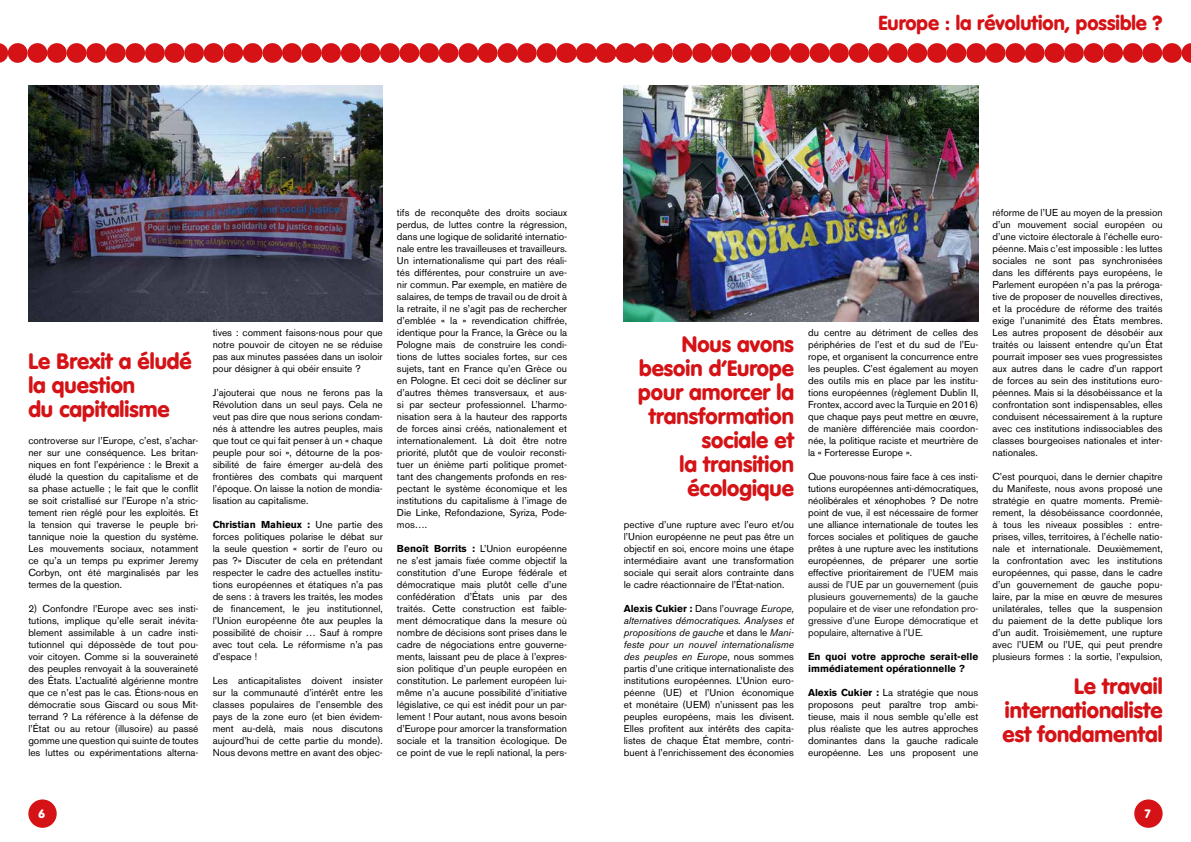
<style>
.page{position:relative;width:1191px;height:842px;background:#fff}
.page>*{position:absolute;margin:0;border:0;box-sizing:border-box;transform-origin:0 0}
.t1{font:900 22px/24px "VAG Rounded";color:#d51317}
.t2{font:900 20px "VAG Rounded";color:#d51317}
.t3{font:900 12px "VAG Rounded";color:#fff}
.t4{font:10px/12px "Akzidenz Grotesk BE";color:#000;text-align:justify}
.t5{font:700 10px/12px "Akzidenz Grotesk BE";color:#000}
.s1{font-weight:700}
.s2{font-style:italic}
.s3{color:#111}
</style>
<div class="page">
<svg style="left:585px;top:43px;width:1px;height:20px"></svg>
<svg style="left:566px;top:43px;width:1px;height:20px"></svg>
<svg style="left:0;top:43px;width:546px;height:20px"></svg>
<svg style="left:625px;top:43px;width:566px;height:20px"></svg>
<svg style="left:605px;top:43px;width:1px;height:20px"></svg>
<div style="left:1134px;top:799px;width:28px;height:29px;background:#d51317;border-radius:50%"></div>
<div style="left:28px;top:799px;width:29px;height:29px;background:#d51317;border-radius:50%"></div>
<img style="left:28px;top:85px;width:355px;height:236px">
<img style="left:624px;top:85px;width:354px;height:236px">
<h2 class="t2" style="left:878px;top:11px;width:286px">Europe : la révolution, possible ?</h2>
<h1 class="t1" style="left:28px;top:349px;width:165px">Le Brexit a éludé la question<br>du capitalisme</h1>
<p class="t4" style="left:28px;top:435px;width:172px">controverse sur l’Europe, c’est, s’achar&shy;ner sur une conséquence. Les britan&shy;niques en font l’expérience : le Brexit a éludé la question du capitalisme et de sa phase actuelle ; le fait que le conflit se soit cristallisé sur l’Europe n’a stric&shy;tement rien réglé pour les exploités. Et la tension qui traverse le peuple bri&shy;tannique noie la question du système.<br>Les mouvements sociaux, notamment ce qu’a un temps pu exprimer Jeremy Corbyn, ont été marginalisés par les termes de la question.</p>
<p class="t4" style="left:28px;top:603px;width:172px">2) Confondre l’Europe avec ses insti&shy;tutions, implique qu’elle serait inévita&shy;blement assimilable à un cadre insti&shy;tutionnel qui dépossède de tout pou&shy;voir citoyen. Comme si la souveraineté des peuples renvoyait à la souveraineté des États. L’actualité algérienne montre que ce n’est pas le cas. Étions-nous en démocratie sous Giscard ou sous Mit&shy;terrand ? La référence à la défense de l’État ou au retour (illusoire) au passé gomme une question qui suinte de toutes les luttes ou expérimentations alterna-</p>
<p class="t4" style="left:213px;top:327px;width:172px">tives : comment faisons-nous pour que notre pouvoir de citoyen ne se réduise pas aux minutes passées dans un isoloir pour désigner à qui obéir ensuite ?</p>
<p class="t4" style="left:213px;top:387px;width:172px">J’ajouterai que nous ne ferons pas la Révolution dans un seul pays. Cela ne veut pas dire que nous serions condam&shy;nés à attendre les autres peuples, mais que tout ce qui fait penser à un « chaque peuple pour soi », détourne de la pos&shy;sibilité de faire émerger au-delà des frontières des combats qui marquent l’époque. On laisse la notion de mondia&shy;lisation au capitalisme.</p>
<p class="t4" style="left:213px;top:519px;width:172px"><span class="s1">Christian Mahieux :</span> Une partie des forces politiques polarise le débat sur la seule question « sortir de l’euro ou pas ?» Discuter de cela en prétendant respecter le cadre des actuelles institu&shy;tions européennes et étatiques n’a pas de sens : à travers les traités, les modes de financement, le jeu institutionnel, l’Union européenne ôte aux peuples la possibilité de choisir … Sauf à rompre avec tout cela. Le réformisme n’a pas d’espace !</p>
<p class="t4" style="left:213px;top:675px;width:172px">Les anticapitalistes doivent insister sur la communauté d’intérêt entre les classes populaires de l’ensemble des pays de la zone euro (et bien évidem&shy;ment au-delà, mais nous discutons aujourd’hui de cette partie du monde).<br>Nous devons mettre en avant des objec-</p>
<p class="t4" style="left:397px;top:207px;width:172px">tifs de reconquête des droits sociaux perdus, de luttes contre la régression, dans une logique de solidarité internatio&shy;nale entre les travailleuses et travailleurs.<br>Un internationalisme qui part des réali&shy;tés différentes, pour construire un ave&shy;nir commun. Par exemple, en matière de salaires, de temps de travail ou de droit à la retraite, il ne s’agit pas de rechercher d’emblée « la » revendication chiffrée, identique pour la France, la Grèce ou la Pologne mais de construire les condi&shy;tions de luttes sociales fortes, sur ces sujets, tant en France qu’en Grèce ou en Pologne. Et ceci doit se décliner sur d’autres thèmes transversaux, et aus&shy;si par secteur professionnel. L’harmo&shy;nisation sera à la hauteur des rapports de forces ainsi créés, nationalement et internationalement. Là doit être notre priorité, plutôt que de vouloir reconsti&shy;tuer un énième parti politique promet&shy;tant des changements profonds en res&shy;pectant le système économique et les institutions du capitalisme à l’image de Die Linke, Refondazione, Syriza, Pode&shy;mos….</p>
<p class="t4" style="left:397px;top:543px;width:172px"><span class="s1">Benoît Borrits :</span> L’Union européenne ne s’est jamais fixée comme objectif la constitution d’une Europe fédérale et démocratique mais plutôt celle d’une confédération d’États unis par des traités. Cette construction est faible&shy;ment démocratique dans la mesure où nombre de décisions sont prises dans le cadre de négociations entre gouverne&shy;ments, laissant peu de place à l’expres&shy;sion politique d’un peuple européen en constitution. Le parlement européen lui&shy;même n’a aucune possibilité d’initiative législative, ce qui est inédit pour un par&shy;lement ! Pour autant, nous avons besoin d’Europe pour amorcer la transformation sociale et la transition écologique. De ce point de vue le repli national, la pers-</p>
<h1 class="t1" style="left:638px;top:332px;width:157px;text-align:right">Nous avons besoin d’Europe pour amorcer la transformation sociale et<br>la transition écologique</h1>
<p class="t4" style="left:624px;top:519px;width:172px">pective d’une rupture avec l’euro et/ou l’Union européenne ne peut pas être un objectif en soi, encore moins une étape intermédiaire avant une transformation sociale qui serait alors contrainte dans le cadre réactionnaire de l’État-nation.</p>
<p class="t4" style="left:624px;top:603px;width:172px"><span class="s1">Alexis Cukier :</span> Dans l’ouvrage <span class="s2">Europe, alternatives démocratiques. Analyses et propositions de gauche</span> et dans le <span class="s2">Mani&shy;feste pour un nouvel internationalisme des peuples en Europe</span>, nous sommes partis d’une critique internationaliste des institutions européennes. L’Union euro&shy;péenne (UE) et l’Union économique et monétaire (UEM) n’unissent pas les peuples européens, mais les divisent.<br>Elles profitent aux intérêts des capita&shy;listes de chaque État membre, contri&shy;buent à l’enrichissement des économies</p>
<p class="t4" style="left:808px;top:327px;width:172px">du centre au détriment de celles des périphéries de l’est et du sud de l’Eu&shy;rope, et organisent la concurrence entre les peuples. C’est également au moyen des outils mis en place par les institu&shy;tions européennes (règlement Dublin II, Frontex, accord avec la Turquie en 2016) que chaque pays peut mettre en œuvre, de manière différenciée mais coordon&shy;née, la politique raciste et meurtrière de la « Forteresse Europe ».</p>
<p class="t4" style="left:808px;top:471px;width:172px">Que pouvons-nous faire face à ces insti&shy;tutions européennes anti-démocratiques, néolibérales et xénophobes ? De notre point de vue, il est nécessaire de former une alliance internationale de toutes les forces sociales et politiques de gauche prêtes à une rupture avec les institutions européennes, de préparer une sortie effective prioritairement de <span class="s3">l’UEM mais aussi de l’UE par un gouvernement (puis plusieurs gouvernements) de la gauche populaire et de viser une refondation pro&shy;gressive d’une Europe démocratique et populaire, alternative à l’UE.</span></p>
<p class="t5" style="left:808px;top:651px;width:172px">En quoi votre approche serait-elle immédiatement opérationnelle ?</p>
<p class="t4" style="left:808px;top:687px;width:172px"><span class="s1">Alexis Cukier :</span> La stratégie que nous proposons peut paraître trop ambi&shy;tieuse, mais il nous semble qu’elle est plus réaliste que les autres approches dominantes dans la gauche radicale européenne. Les uns proposent une</p>
<p class="t4" style="left:992px;top:207px;width:172px">réforme de l’UE au moyen de la pression d’un mouvement social européen ou d’une victoire électorale à l’échelle euro&shy;péenne. Mais c’est impossible : les luttes sociales ne sont pas synchronisées dans les différents pays européens, le Parlement européen n’a pas la préroga&shy;tive de proposer de nouvelles directives, et la procédure de réforme des traités exige l’unanimité des États membres.<br>Les autres proposent de désobéir aux traités ou laissent entendre qu’un État pourrait imposer ses vues progressistes aux autres dans le cadre d’un rapport de forces au sein des institutions euro&shy;péennes. Mais si la désobéissance et la confrontation sont indispensables, elles conduisent nécessairement à la rupture avec ces institutions indissociables des classes bourgeoises nationales et inter&shy;nationales.</p>
<p class="t4" style="left:992px;top:471px;width:172px">C’est pourquoi, dans le dernier chapitre du Manifeste, nous avons proposé une stratégie en quatre moments. Premiè&shy;rement, la désobéissance coordonnée, à tous les niveaux possibles : entre&shy;prises, villes, territoires, à l’échelle natio&shy;nale et internationale. Deuxièmement, la confrontation avec les institutions européennes, qui passe, dans le cadre d’un gouvernement de gauche popu&shy;laire, par la mise en œuvre de mesures unilatérales, telles que la suspension du paiement de la dette publique lors d’un audit. Troisièmement, une rupture avec l’UEM ou l’UE, qui peut prendre plusieurs formes : la sortie, l’expulsion,</p>
<h1 class="t1" style="left:1002px;top:673px;width:162px;text-align:justify;text-indent:72px">Le travail internationaliste est fondamental</h1>
<p class="t3" style="left:39px;top:807px;width:8px">6</p>
<p class="t3" style="left:1144px;top:807px;width:7px">7</p>
</div>
